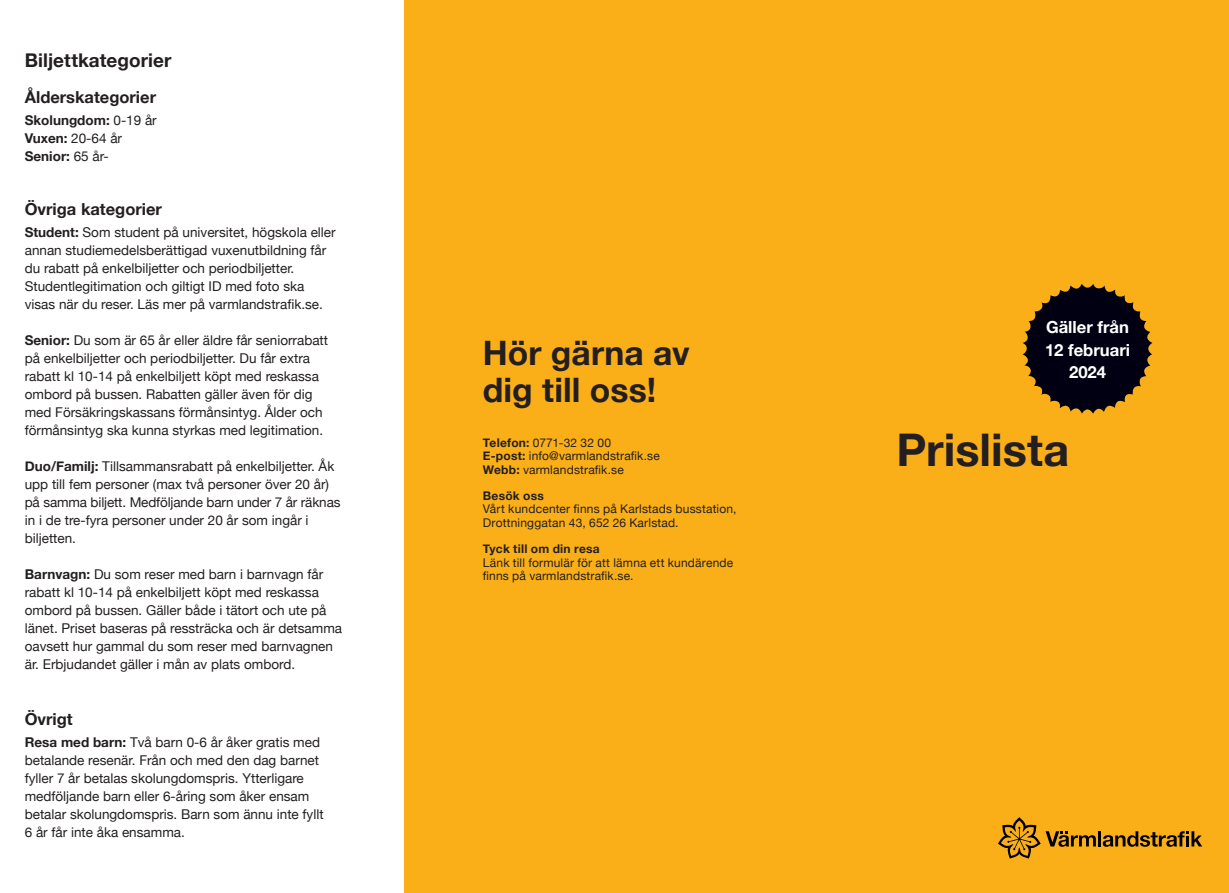
<style>
.page{position:relative;width:1229px;height:893px;background:#fff}
.page>*{position:absolute;margin:0;border:0;box-sizing:border-box;transform-origin:0 0}
.Rubrik_16_pt{font:700 45px "Helvetica Neue";color:#231f20}
.t1{font:700 33.75px/37px "Helvetica Neue";color:#231f20}
.Rubrik_16_pt-2{font:700 18.9px "Helvetica Neue";letter-spacing:.005em;color:#231f20}
.t2{font:700 16.65px "Helvetica Neue";color:#fff}
.Rubrik_16_pt-3{font:700 16.5px "Helvetica Neue";color:#231f20}
.Rubrik_16_pt-4{font:13.5px/18px "Helvetica Neue";color:#231f20}
.Rubrik_16_pt-5{font:700 13.5px/18px "Helvetica Neue";color:#231f20}
.t3{font:12px/13.5px "Helvetica Neue";letter-spacing:.015em;color:#231f20}
.s1{font-weight:400}
.s2{font-weight:700}
</style>
<div class="page">
<div style="left:405px;top:0;width:824px;height:893px;background:#faaf18"></div>
<svg style="left:1022px;top:284px;width:130px;height:130px"></svg>
<hr style="left:1098px;top:831px;width:3px;height:15px;background:#000001">
<svg style="left:1103px;top:831px;width:99px;height:16px"></svg>
<svg style="left:998px;top:817px;width:98px;height:41px"></svg>
<p class="Rubrik_16_pt-2" style="left:25px;top:45px;width:148px">Biljettkategorier</p>
<p class="Rubrik_16_pt-3" style="left:25px;top:84px;width:133px">Ålderskategorier</p>
<p class="Rubrik_16_pt-5" style="left:25px;top:112px;width:134px">Skolungdom: <span class="s1">0-19 år<br></span>Vuxen: <span class="s1">20-64 år<br></span>Senior: <span class="s1">65 år-</span></p>
<p class="Rubrik_16_pt-3" style="left:25px;top:196px;width:139px">Övriga kategorier</p>
<p class="Rubrik_16_pt-4" style="left:25px;top:224px;width:312px"><span class="s2">Student:</span> Som student på universitet, högskola eller annan studiemedelsberättigad vuxenutbildning får du rabatt på enkelbiljetter och periodbiljetter.<br>Studentlegitimation och giltigt ID med foto ska visas när du reser. Läs mer på varmlandstrafik.se.</p>
<p class="Rubrik_16_pt-4" style="left:25px;top:332px;width:305px"><span class="s2">Senior:</span> Du som är 65 år eller äldre får seniorrabatt på enkelbiljetter och periodbiljetter. Du får extra rabatt kl 10-14 på enkelbiljett köpt med reskassa ombord på bussen. Rabatten gäller även för dig med Försäkringskassans förmånsintyg. Ålder och förmånsintyg ska kunna styrkas med legitimation.</p>
<p class="Rubrik_16_pt-4" style="left:25px;top:458px;width:317px"><span class="s2">Duo/Familj:</span> Tillsammansrabatt på enkelbiljetter. Åk upp till fem personer (max två personer över 20 år) på samma biljett. Medföljande barn under 7 år räknas in i de tre-fyra personer under 20 år som ingår i biljetten.</p>
<p class="Rubrik_16_pt-4" style="left:25px;top:566px;width:319px"><span class="s2">Barnvagn:</span> Du som reser med barn i barnvagn får rabatt kl 10-14 på enkelbiljett köpt med reskassa ombord på bussen. Gäller både i tätort och ute på länet. Priset baseras på ressträcka och är detsamma oavsett hur gammal du som reser med barnvagnen är. Erbjudandet gäller i mån av plats ombord.</p>
<p class="Rubrik_16_pt-3" style="left:25px;top:706px;width:49px">Övrigt</p>
<p class="Rubrik_16_pt-4" style="left:25px;top:734px;width:300px"><span class="s2">Resa med barn:</span> Två barn 0-6 år åker gratis med betalande resenär. Från och med den dag barnet fyller 7 år betalas skolungdomspris. Ytterligare medföljande barn eller 6-åring som åker ensam betalar skolungdomspris. Barn som ännu inte fyllt 6 år får inte åka ensamma.</p>
<p class="t1" style="left:483px;top:336px;width:208px">Hör gärna av dig till oss!</p>
<p class="t3" style="left:483px;top:436px;width:178px"><span class="s2">Telefon:</span> 0771-32 32 00<br><span class="s2">E-post:</span> info@varmlandstrafik.se<br><span class="s2">Webb:</span> varmlandstrafik.se</p>
<p class="t3" style="left:483px;top:489px;width:255px"><span class="s2">Besök oss<br></span>Vårt kundcenter finns på Karlstads busstation,<br>Drottninggatan 43, 652 26 Karlstad.</p>
<p class="t3" style="left:483px;top:543px;width:252px"><span class="s2">Tyck till om din resa<br></span>Länk till formulär för att lämna ett kundärende finns på varmlandstrafik.se.</p>
<p class="t2" style="left:1046px;top:314px;width:84px">Gäller från</p>
<p class="t2" style="left:1045px;top:337px;width:87px">12 februari</p>
<p class="t2" style="left:1069px;top:359px;width:39px">2024</p>
<p class="Rubrik_16_pt" style="left:896px;top:415px;width:174px">Prislista</p>
</div>
